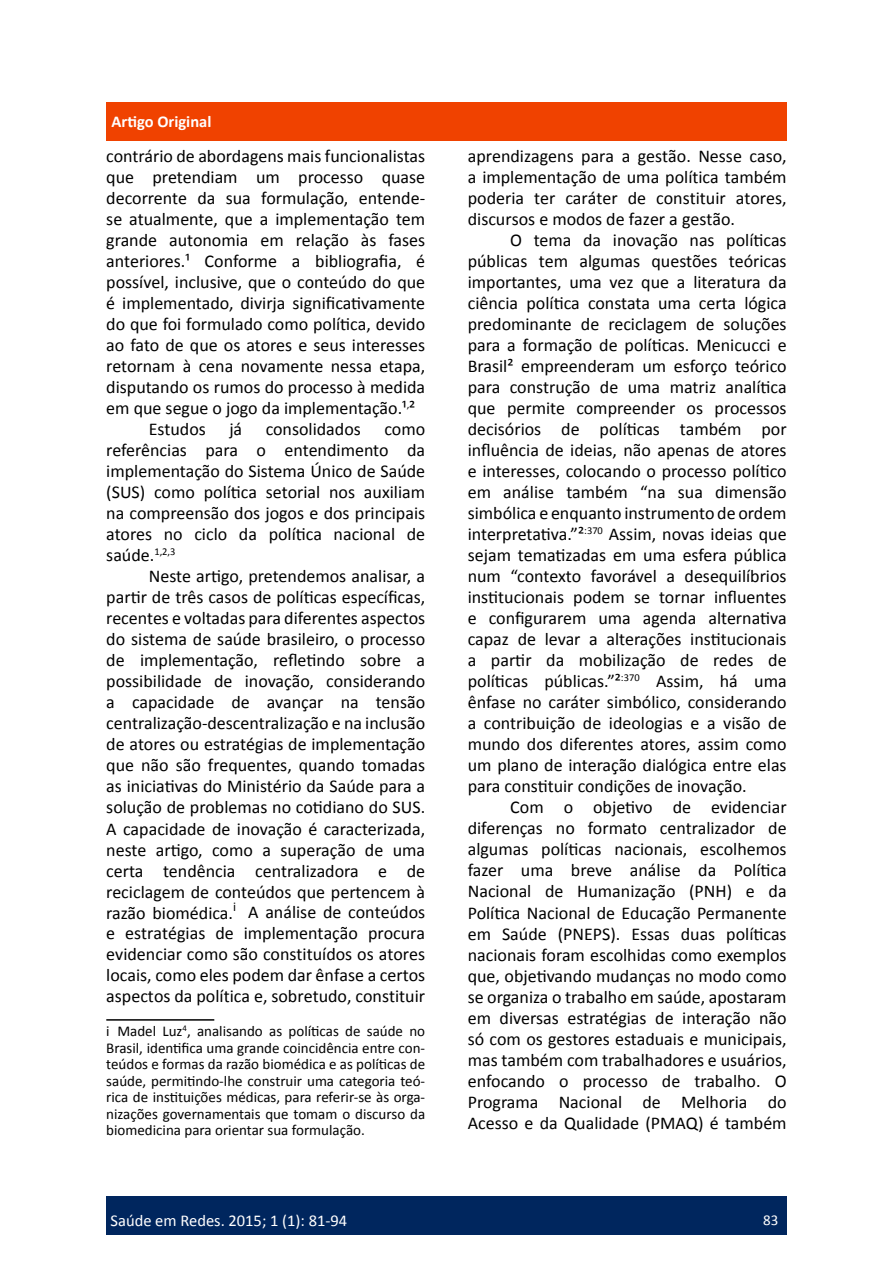
<style>
.page{position:relative;width:893px;height:1263px;background:#fff}
.page>*{position:absolute;margin:0;border:0;box-sizing:border-box;transform-origin:0 0}
.t1{font:18px/21px "Calibri";color:#000;text-align:justify}
.t2{font:16.5px "Calibri";color:#fff}
.t3{font:700 16.5px "Calibri";color:#fff}
.t4{font:15px/16.5px "Calibri";color:#000;text-align:justify}
.t5{font:15px "Calibri";color:#fff}
.s1{color:#fff}
</style>
<div class="page">
<div style="left:106px;top:1196px;width:681px;height:38px;background:#00265e"></div>
<div style="left:106px;top:102px;width:681px;height:38px;background:#f04200"></div>
<hr style="left:106px;top:1019px;width:108px;height:2px;background:#000">
<p class="t3" style="left:112px;top:110px;width:101px">Artigo Original</p>
<p class="t1" style="left:106px;top:145px;width:320px">contrário de abordagens mais funcionalistas</p>
<p class="t1" style="left:106px;top:166px;width:320px">que pretendiam um processo quase</p>
<p class="t1" style="left:106px;top:187px;width:320px">decorrente da sua formulação, entende-</p>
<p class="t1" style="left:106px;top:208px;width:320px">se atualmente, que a implementação tem</p>
<p class="t1" style="left:106px;top:229px;width:320px">grande autonomia em relação às fases</p>
<p class="t1" style="left:106px;top:250px;width:320px">anteriores.¹ Conforme a bibliografia, é</p>
<p class="t1" style="left:106px;top:271px;width:320px">possível, inclusive, que o conteúdo do que</p>
<p class="t1" style="left:106px;top:292px;width:320px">é implementado, divirja significativamente</p>
<p class="t1" style="left:106px;top:313px;width:320px">do que foi formulado como política, devido</p>
<p class="t1" style="left:106px;top:334px;width:320px">ao fato de que os atores e seus interesses</p>
<p class="t1" style="left:106px;top:355px;width:320px">retornam à cena novamente nessa etapa,</p>
<p class="t1" style="left:106px;top:376px;width:320px">disputando os rumos do processo à medida</p>
<p class="t1" style="left:106px;top:397px;width:311px">em que segue o jogo da implementação.¹<sup>,</sup>²</p>
<p class="t1" style="left:149px;top:418px;width:59px">Estudos</p>
<p class="t1" style="left:229px;top:418px;width:14px">já</p>
<p class="t1" style="left:266px;top:418px;width:97px">consolidados</p>
<p class="t1" style="left:106px;top:418px;width:320px;text-indent:278px">como referências para o entendimento da implementação do Sistema Único de Saúde (SUS) como política setorial nos auxiliam na compreensão dos jogos e dos principais atores no ciclo da política nacional de saúde.<sup>1,2,3</sup></p>
<p class="t1" style="left:106px;top:565px;width:320px;text-indent:43px">Neste artigo, pretendemos analisar, a partir de três casos de políticas específicas, recentes e voltadas para diferentes aspectos do sistema de saúde brasileiro, o processo de implementação, refletindo sobre a possibilidade de inovação, considerando a capacidade de avançar na tensão centralização-descentralização e na inclusão de atores ou estratégias de implementação que não são frequentes, quando tomadas as iniciativas do Ministério da Saúde para a solução de problemas no cotidiano do SUS.<br>A capacidade de inovação é caracterizada, neste artigo, como a superação de uma certa tendência centralizadora e de reciclagem de conteúdos que pertencem à razão biomédica.<sup>i</sup><sup>1</sup> A análise de conteúdos e estratégias de implementação procura evidenciar como são constituídos os atores locais, como eles podem dar ênfase a certos aspectos da política e, sobretudo, constituir</p>
<p class="t4" style="left:106px;top:1023px;width:320px">i<span class="s1">1</span>Madel Luz<sup>4</sup>, analisando as políticas de saúde no Brasil, identifica uma grande coincidência entre con&shy;teúdos e formas da razão biomédica e as políticas de saúde, permitindo-lhe construir uma categoria teó&shy;rica de instituições médicas, para referir-se às orga&shy;nizações governamentais que tomam o discurso da biomedicina para orientar sua formulação.</p>
<p class="t1" style="left:468px;top:145px;width:320px">aprendizagens para a gestão. Nesse caso, a implementação de uma política também poderia ter caráter de constituir atores, discursos e modos de fazer a gestão.</p>
<p class="t1" style="left:468px;top:229px;width:320px;text-indent:43px">O tema da inovação nas políticas públicas tem algumas questões teóricas importantes, uma vez que a literatura da ciência política constata uma certa lógica predominante de reciclagem de soluções para a formação de políticas. Menicucci e Brasil² empreenderam um esforço teórico para construção de uma matriz analítica que permite compreender os processos decisórios de políticas também por influência de ideias, não apenas de atores e interesses, colocando o processo político em análise também “na sua dimensão simbólica e enquanto instrumento de ordem interpretativa.”²<sup>:370</sup> Assim, novas ideias que sejam tematizadas em uma esfera pública num “contexto favorável a desequilíbrios institucionais podem se tornar influentes e configurarem uma agenda alternativa capaz de levar a alterações institucionais a partir da mobilização de redes de políticas públicas.”²<sup>:370</sup> Assim, há uma ênfase no caráter simbólico, considerando a contribuição de ideologias e a visão de mundo dos diferentes atores, assim como um plano de interação dialógica entre elas para constituir condições de inovação.</p>
<p class="t1" style="left:468px;top:796px;width:320px;text-indent:43px">Com o objetivo de evidenciar diferenças no formato centralizador de algumas políticas nacionais, escolhemos fazer uma breve análise da Política Nacional de Humanização (PNH) e da Política Nacional de Educação Permanente em Saúde (PNEPS). Essas duas políticas nacionais foram escolhidas como exemplos que, objetivando mudanças no modo como se organiza o trabalho em saúde, apostaram em diversas estratégias de interação não só com os gestores estaduais e municipais, mas também com trabalhadores e usuários, enfocando o processo de trabalho. O Programa Nacional de Melhoria do Acesso e da Qualidade (PMAQ) é também</p>
<p class="t2" style="left:111px;top:1209px;width:238px">Saúde em Redes. 2015; 1 (1): 81-94</p>
<p class="t5" style="left:763px;top:1209px;width:17px">83</p>
</div>
